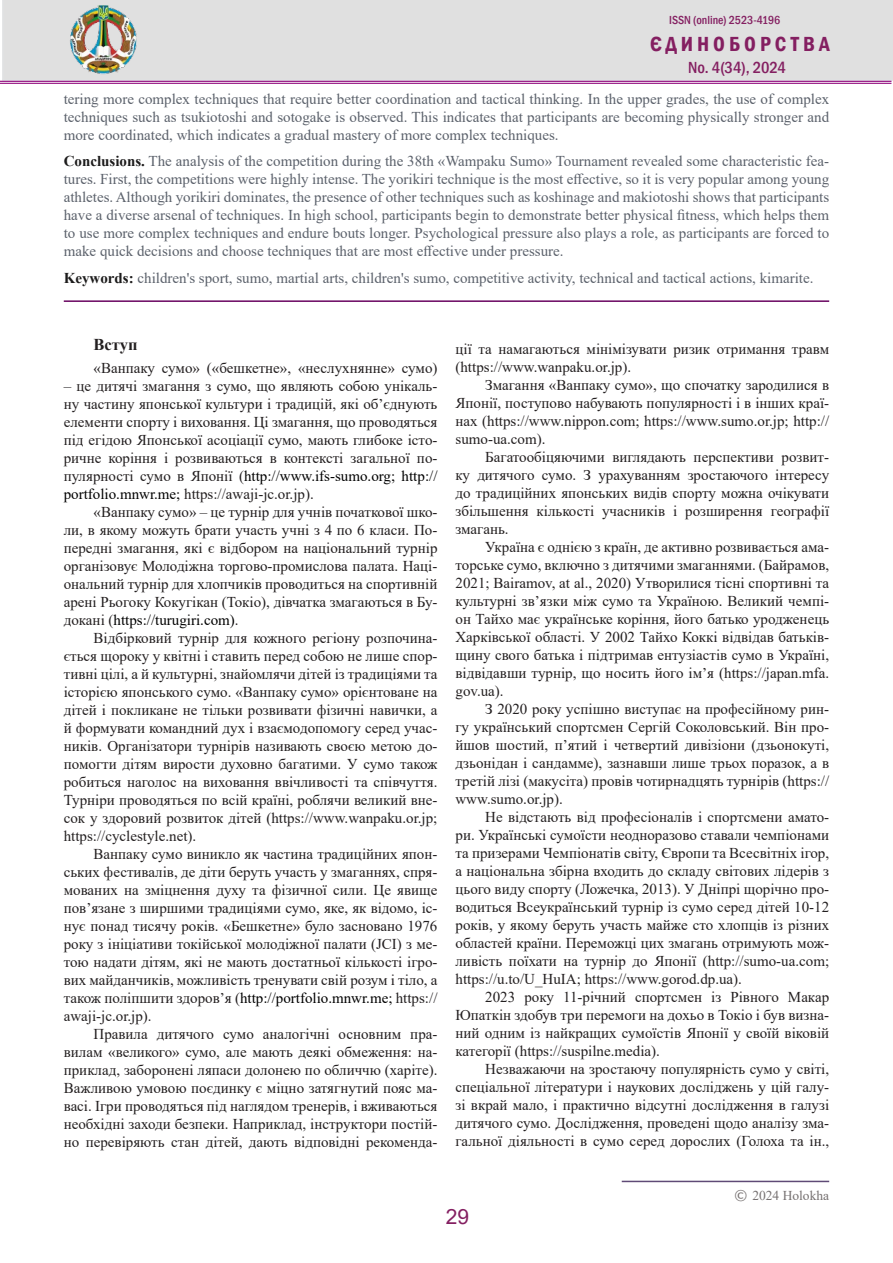
<style>
.page{position:relative;width:893px;height:1263px;background:#fff}
.page>*{position:absolute;margin:0;border:0;box-sizing:border-box;transform-origin:0 0}
.t1{font:600 condensed 21px "Franklin Gothic";letter-spacing:.19em;color:#841f61}
.t2{font:21px "Arial";color:#841f61}
.t3{font:500 condensed 16.5px "Franklin Gothic";color:#841f61}
.xfmc1{font:700 16.5px "Times New Roman";color:#231f20}
.xfmc1-2{font:15px/18px "Times New Roman";color:#231f20;text-align:justify}
.Обычный{font:15px/18px "Times New Roman";color:#5b616b;text-align:justify}
.Обычный-2{font:13.5px "Times New Roman";color:#767171}
.t4{font:500 condensed 12px "Franklin Gothic";color:#841f61}
.s1{font-weight:700;color:#1c1b1b}
.s2{color:#000}
.s3{font-family:"Verdana"}
</style>
<div class="page">
<div style="left:2px;top:0;width:891px;height:81px;background:#e0e0e0"></div>
<hr style="left:0;top:81px;width:891px;height:1px;background:#9c248b">
<hr style="left:0;top:83px;width:891px;height:1px;background:#9c248b">
<img style="left:64px;top:5px;width:77px;height:72px">
<hr style="left:622px;top:1181px;width:207px;height:1px;background:#5f4a76">
<hr style="left:64px;top:300px;width:765px;height:2px;background:#690560">
<p class="t4" style="left:669px;top:12px;width:113px">ISSN (online) 2523-4196</p>
<p class="t3" style="left:688px;top:56px;width:99px">No. 4(34), 2024</p>
<p class="Обычный" style="left:64px;top:89px;width:767px">tering more complex techniques that require better coordination and tactical thinking. In the upper grades, the use of complex techniques such as tsukiotoshi and sotogake is observed. This indicates that participants are becoming physically stronger and more coordinated, which indicates a gradual mastery of more complex techniques.</p>
<p class="Обычный" style="left:64px;top:152px;width:767px"><span class="s1">Conclusions.</span> The analysis of the competition during the 38th «Wampaku Sumo» Tournament revealed some characteristic fea&shy;tures. First, the competitions were highly intense. The yorikiri technique is the most effective, so it is very popular among young athletes. Although yorikiri dominates, the presence of other techniques such as koshinage and makiotoshi shows that participants have a diverse arsenal of techniques. In high school, participants begin to demonstrate better physical fitness, which helps them to use more complex techniques and endure bouts longer. Psychological pressure also plays a role, as participants are forced to make quick decisions and choose techniques that are most effective under pressure.</p>
<p class="Обычный" style="left:64px;top:268px;width:751px"><span class="s1">Keywords:</span> children's sport, sumo, martial arts, children's sumo, competitive activity, technical and tactical actions, kimarite.</p>
<h1 class="t1" style="left:650px;top:30px;width:181px">ЄДИНОБОРСТВА</h1>
<p class="xfmc1" style="left:94px;top:333px;width:45px">Вступ</p>
<p class="xfmc1-2" style="left:94px;top:358px;width:345px">«Ванпаку сумо» («бешкетне», «неслухнянне» сумо)</p>
<p class="xfmc1-2" style="left:64px;top:376px;width:375px">– це дитячі змагання з сумо, що являють собою унікаль&shy;ну частину японської культури і традицій, які об’єднують елементи спорту і виховання. Ці змагання, що проводяться під егідою Японської асоціації сумо, мають глибоке істо&shy;ричне коріння і розвиваються в контексті загальної по&shy;пулярності сумо в Японії (<span class="s2">http://www.ifs-sumo.org; http:// portfolio.mnwr.me;</span> https://awaji-jc.or.jp).</p>
<p class="xfmc1-2" style="left:64px;top:502px;width:375px;text-indent:30px">«Ванпаку сумо» – це турнір для учнів початкової шко&shy;ли, в якому можуть брати участь учні з 4 по 6 класи. По&shy;передні змагання, які є відбором на національний турнір організовує Молодіжна торгово-промислова палата. Наці&shy;ональний турнір для хлопчиків проводиться на спортивній арені Рьогоку Кокугікан (Токіо), дівчатка змагаються в Бу&shy;докані (<span class="s2">https://turugiri.com)</span>.</p>
<p class="xfmc1-2" style="left:64px;top:628px;width:375px;text-indent:30px">Відбірковий турнір для кожного регіону розпочина&shy;ється щороку у квітні і ставить перед собою не лише спор&shy;тивні цілі, а й культурні, знайомлячи дітей із традиціями та історією японського сумо. «Ванпаку сумо» орієнтоване на дітей і покликане не тільки розвивати фізичні навички, а й формувати командний дух і взаємодопомогу серед учас&shy;ників. Організатори турнірів називають своєю метою до&shy;помогти дітям вирости духовно багатими. У сумо також робиться наголос на виховання ввічливості та співчуття.<br>Турніри проводяться по всій країні, роблячи великий вне&shy;сок у здоровий розвиток дітей (https://www.wanpaku.or.jp; https://cyclestyle.net).</p>
<p class="xfmc1-2" style="left:64px;top:844px;width:375px;text-indent:30px">Ванпаку сумо виникло як частина традиційних япон&shy;ських фестивалів, де діти беруть участь у змаганнях, спря&shy;мованих на зміцнення духу та фізичної сили. Це явище пов’язане з ширшими традиціями сумо, яке, як відомо, іс&shy;нує понад тисячу років. «Бешкетне» було засновано 1976 року з ініціативи токійської молодіжної палати (JCI) з ме&shy;тою надати дітям, які не мають достатньої кількості ігро&shy;вих майданчиків, можливість тренувати свій розум і тіло, а також поліпшити здоров’я (<span class="s2">http://portfolio.mnwr.me;</span> https:// awaji-jc.or.jp).</p>
<p class="xfmc1-2" style="left:64px;top:1024px;width:375px;text-indent:30px">Правила дитячого сумо аналогічні основним пра&shy;вилам «великого» сумо, але мають деякі обмеження: на&shy;приклад, заборонені ляпаси долонею по обличчю (харіте).<br>Важливою умовою поєдинку є міцно затягнутий пояс ма&shy;васі. Ігри проводяться під наглядом тренерів, і вживаються необхідні заходи безпеки. Наприклад, інструктори постій&shy;но перевіряють стан дітей, дають відповідні рекоменда-</p>
<p class="xfmc1-2" style="left:455px;top:339px;width:375px">ції та намагаються мінімізувати ризик отримання травм (https://www.wanpaku.or.jp).</p>
<p class="xfmc1-2" style="left:455px;top:375px;width:375px;text-indent:30px">Змагання «Ванпаку сумо», що спочатку зародилися в Японії, поступово набувають популярності і в інших краї&shy;нах (https://www.nippon.com; https://www.sumo.or.jp; http:// sumo-ua.com).</p>
<p class="xfmc1-2" style="left:455px;top:447px;width:375px;text-indent:30px">Багатообіцяючими виглядають перспективи розвит&shy;ку дитячого сумо. З урахуванням зростаючого інтересу до традиційних японських видів спорту можна очікувати збільшення кількості учасників і розширення географії змагань.</p>
<p class="xfmc1-2" style="left:455px;top:537px;width:375px;text-indent:30px">Україна є однією з країн, де активно розвивається ама&shy;торське сумо, включно з дитячими змаганнями. (Байрамов, 2021; Bairamov, at al., 2020) Утворилися тісні спортивні та культурні зв’язки між сумо та Україною. Великий чемпі&shy;он Тайхо має українське коріння, його батько уродженець Харківської області. У 2002 Тайхо Коккі відвідав батьків&shy;щину свого батька і підтримав ентузіастів сумо в Україні, відвідавши турнір, що носить його ім’я (https://japan.mfa. gov.ua).</p>
<p class="xfmc1-2" style="left:455px;top:699px;width:375px;text-indent:30px">З 2020 року успішно виступає на професійному рин&shy;гу український спортсмен Сергій Соколовський. Він про&shy;йшов шостий, п’ятий і четвертий дивізіони (дзьонокуті, дзьонідан і сандамме), зазнавши лише трьох поразок, а в третій лізі (макусіта) провів чотирнадцять турнірів (https:// www.sumo.or.jp).</p>
<p class="xfmc1-2" style="left:455px;top:807px;width:375px;text-indent:30px">Не відстають від професіоналів і спортсмени амато&shy;ри. Українські сумоїсти неодноразово ставали чемпіонами та призерами Чемпіонатів світу, Європи та Всесвітніх ігор, а національна збірна входить до складу світових лідерів з цього виду спорту (Ложечка, 2013). У Дніпрі щорічно про&shy;водиться Всеукраїнський турнір із сумо серед дітей 10-12 років, у якому беруть участь майже сто хлопців із різних областей країни. Переможці цих змагань отримують мож&shy;ливість поїхати на турнір до Японії (http://sumo-ua.com; https://u.to/U_HuIA; https://www.gorod.dp.ua).</p>
<p class="xfmc1-2" style="left:455px;top:987px;width:375px;text-indent:30px">2023 року 11-річний спортсмен із Рівного Макар Юпаткін здобув три перемоги на дохьо в Токіо і був визна&shy;ний одним із найкращих сумоїстів Японії у своїй віковій категорії (https://suspilne.media).</p>
<p class="xfmc1-2" style="left:455px;top:1059px;width:375px;text-indent:30px">Незважаючи на зростаючу популярність сумо у світі, спеціальної літератури і наукових досліджень у цій галу&shy;зі вкрай мало, і практично відсутні дослідження в галузі дитячого сумо. Дослідження, проведені щодо аналізу зма&shy;гальної діяльності в сумо серед дорослих (Голоха та ін.,</p>
<h1 class="t2" style="left:446px;top:1202px;width:25px">29</h1>
<p class="Обычный-2" style="left:734px;top:1186px;width:97px"><span class="s3">©</span> 2024 Holokha</p>
</div>
